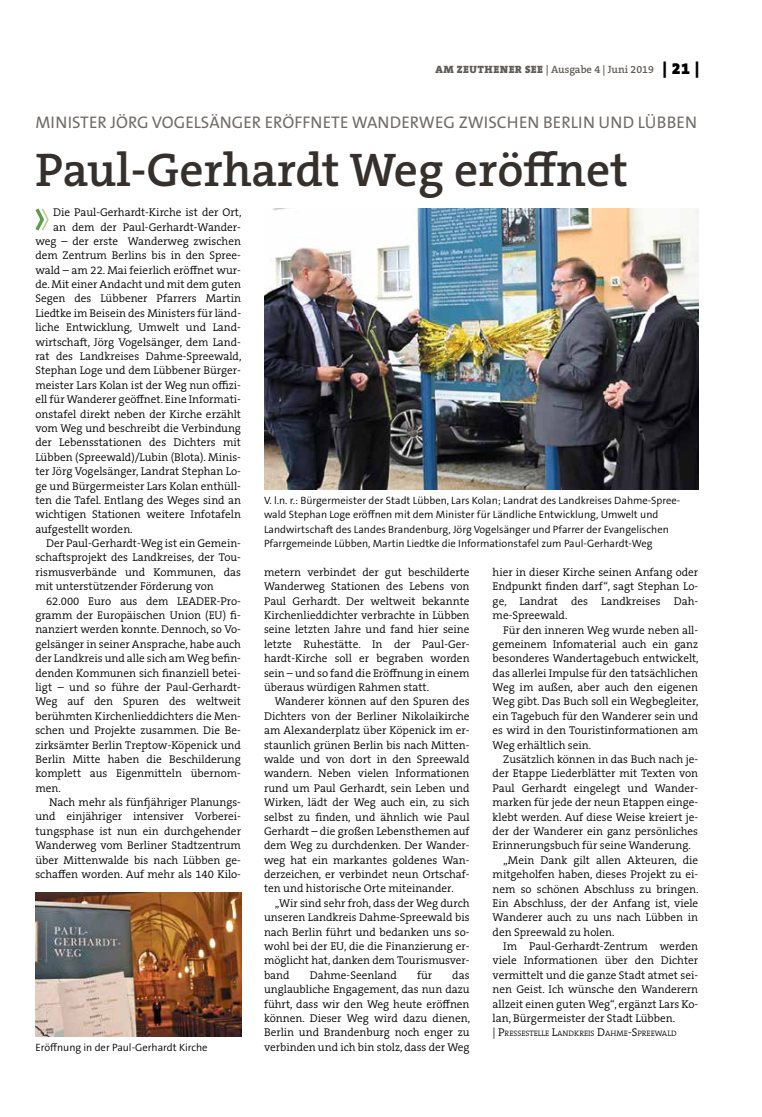
<style>
.page{position:relative;width:762px;height:1117px;background:#fff}
.page>*{position:absolute;margin:0;border:0;box-sizing:border-box;transform-origin:0 0}
.t1{font:600 47.5px "The Serif B W6";color:#36302d}
.t2{font:16.88px "The Sans B W5 Plain";letter-spacing:.005em;color:#716c69}
.t3{font:300 11.25px/14.4px "The Serif B W4";color:#000;text-align:justify}
.t4{font:300 10.62px/14.4px "The Sans B W4";color:#000}
.t5{font:600 10.62px "The Serif B W6";color:#615c58}
.t6{font:300 7.88px "The Serif B W4";color:#000}
.s1{font-family:"The Serif B W9";font-weight:900}
.s2{font-family:"The Serif B W9";font-weight:900;font-size:16.25px;color:#000}
.s3{font-size:11.25px}
</style>
<div class="page">
<svg style="left:35px;top:208px;width:14px;height:23px"></svg>
<img style="left:35px;top:892px;width:206px;height:143px">
<img style="left:264px;top:208px;width:434px;height:281px">
<p class="t5" style="left:435px;top:63px;width:265px"><span class="s1">AM ZEUTHENER SEE</span> | Ausgabe 4 | Juni 2019 <span class="s2">| 21 |</span></p>
<h2 class="t2" style="left:36px;top:111px;width:663px">MINISTER JÖRG VOGELSÄNGER ERÖFFNETE WANDERWEG ZWISCHEN BERLIN UND LÜBBEN</h2>
<h1 class="t1" style="left:35px;top:139px;width:594px">Paul-Gerhardt Weg eröffnet</h1>
<p class="t3" style="left:53px;top:205px;width:190px">Die Paul-Gerhardt-Kirche ist der Ort,</p>
<p class="t3" style="left:53px;top:219px;width:189px">an dem der Paul-Gerhardt-Wander-</p>
<p class="t3" style="left:35px;top:234px;width:207px">weg – der erste Wanderweg zwischen</p>
<p class="t3" style="left:35px;top:248px;width:207px">dem Zentrum Berlins bis in den Spree-</p>
<p class="t3" style="left:35px;top:263px;width:207px">wald – am 22. Mai feierlich eröffnet wur-</p>
<p class="t3" style="left:35px;top:277px;width:207px">de. Mit einer Andacht und mit dem guten</p>
<p class="t3" style="left:35px;top:291px;width:207px">Segen des Lübbener Pfarrers Martin</p>
<p class="t3" style="left:35px;top:306px;width:207px">Liedtke im Beisein des Ministers für länd-</p>
<p class="t3" style="left:35px;top:320px;width:207px">liche Entwicklung, Umwelt und Land-</p>
<p class="t3" style="left:35px;top:334px;width:207px">wirtschaft, Jörg Vogelsänger, dem Land-</p>
<p class="t3" style="left:35px;top:349px;width:208px">rat des Landkreises Dahme-Spreewald,</p>
<p class="t3" style="left:35px;top:363px;width:207px">Stephan Loge und dem Lübbener Bürger-</p>
<p class="t3" style="left:35px;top:378px;width:207px">meister Lars Kolan ist der Weg nun offizi-</p>
<p class="t3" style="left:35px;top:392px;width:207px">ell für Wanderer geöffnet. Eine Informati-</p>
<p class="t3" style="left:35px;top:406px;width:207px">onstafel direkt neben der Kirche erzählt</p>
<p class="t3" style="left:35px;top:421px;width:207px">vom Weg und beschreibt die Verbindung</p>
<p class="t3" style="left:35px;top:435px;width:207px">der Lebensstationen des Dichters mit</p>
<p class="t3" style="left:35px;top:449px;width:207px">Lübben (Spreewald)/Lubin (Blota). Minis-</p>
<p class="t3" style="left:35px;top:464px;width:207px">ter Jörg Vogelsänger, Landrat Stephan Lo-</p>
<p class="t3" style="left:35px;top:478px;width:207px">ge und Bürgermeister Lars Kolan enthüll-</p>
<p class="t3" style="left:35px;top:493px;width:207px">ten die Tafel. Entlang des Weges sind an</p>
<p class="t3" style="left:35px;top:507px;width:207px">wichtigen Stationen weitere Infotafeln</p>
<p class="t3" style="left:35px;top:521px;width:99px">aufgestellt worden.</p>
<p class="t3" style="left:46px;top:536px;width:196px">Der Paul-Gerhardt-Weg ist ein Gemein-</p>
<p class="t3" style="left:35px;top:550px;width:207px">schaftsprojekt des Landkreises, der Tou-</p>
<p class="t3" style="left:35px;top:564px;width:207px">rismusverbände und Kommunen, das</p>
<p class="t3" style="left:35px;top:579px;width:180px">mit unterstützender Förderung von</p>
<p class="t3" style="left:46px;top:593px;width:196px">62.000 Euro aus dem LEADER-Pro-</p>
<p class="t3" style="left:35px;top:608px;width:207px">gramm der Europäischen Union (EU) fi-</p>
<p class="t3" style="left:35px;top:622px;width:207px">nanziert werden konnte. Dennoch, so Vo-</p>
<p class="t3" style="left:35px;top:636px;width:207px">gelsänger in seiner Ansprache, habe auch</p>
<p class="t3" style="left:35px;top:651px;width:207px">der Landkreis und alle sich am Weg befin-</p>
<p class="t3" style="left:35px;top:665px;width:207px">denden Kommunen sich finanziell betei-</p>
<p class="t3" style="left:35px;top:680px;width:207px">ligt – und so führe der Paul-Gerhardt-</p>
<p class="t3" style="left:35px;top:694px;width:207px">Weg auf den Spuren des weltweit</p>
<p class="t3" style="left:35px;top:708px;width:207px">berühmten Kirchenlieddichters die Men-</p>
<p class="t3" style="left:35px;top:723px;width:207px">schen und Projekte zusammen. Die Be-</p>
<p class="t3" style="left:35px;top:737px;width:207px">zirksämter Berlin Treptow-Köpenick und</p>
<p class="t3" style="left:35px;top:751px;width:207px">Berlin Mitte haben die Beschilderung</p>
<p class="t3" style="left:35px;top:766px;width:207px">komplett aus Eigenmitteln übernom-</p>
<p class="t3" style="left:35px;top:780px;width:27px">men.</p>
<p class="t3" style="left:49px;top:795px;width:193px">Nach mehr als fünfjähriger Planungs-</p>
<p class="t3" style="left:35px;top:809px;width:207px">und einjähriger intensiver Vorberei-</p>
<p class="t3" style="left:35px;top:823px;width:207px">tungsphase ist nun ein durchgehender</p>
<p class="t3" style="left:35px;top:838px;width:207px">Wanderweg vom Berliner Stadtzentrum</p>
<p class="t3" style="left:35px;top:852px;width:207px">über Mittenwalde bis nach Lübben ge-</p>
<p class="t3" style="left:35px;top:866px;width:207px">schaffen worden. Auf mehr als 140 Kilo-</p>
<p class="t4" style="left:264px;top:493px;width:418px">V. l.n. r.: Bürgermeister der Stadt Lübben, Lars Kolan; Landrat des Landkreises Dahme-Spree&shy;wald Stephan Loge eröffnen mit dem Minister für Ländliche Entwicklung, Umwelt und Landwirtschaft des Landes Brandenburg, Jörg Vogelsänger und Pfarrer der Evangelischen Pfarrgemeinde Lübben, Martin Liedtke die Informationstafel zum Paul-Gerhardt-Weg</p>
<p class="t3" style="left:264px;top:565px;width:207px">metern verbindet der gut beschilderte Wanderweg Stationen des Lebens von Paul Gerhardt. Der weltweit bekannte Kirchenlieddichter verbrachte in Lübben seine letzten Jahre und fand hier seine letzte Ruhestätte. In der Paul-Ger&shy;hardt-Kirche soll er begraben worden sein – und so fand die Eröffnung in einem überaus würdigen Rahmen statt.</p>
<p class="t3" style="left:264px;top:694px;width:207px;text-indent:11px">Wanderer können auf den Spuren des Dichters von der Berliner Nikolaikirche am Alexanderplatz über Köpenick im er&shy;staunlich grünen Berlin bis nach Mitten&shy;walde und von dort in den Spreewald wandern. Neben vielen Informationen rund um Paul Gerhardt, sein Leben und Wirken, lädt der Weg auch ein, zu sich selbst zu finden, und ähnlich wie Paul Gerhardt – die großen Lebensthemen auf dem Weg zu durchdenken. Der Wander&shy;weg hat ein markantes goldenes Wan&shy;derzeichen, er verbindet neun Ortschaf&shy;ten und historische Orte miteinander.</p>
<p class="t3" style="left:264px;top:895px;width:207px;text-indent:11px">„Wir sind sehr froh, dass der Weg durch unseren Landkreis Dahme-Spreewald bis nach Berlin führt und bedanken uns so&shy;wohl bei der EU, die die Finanzierung er&shy;möglicht hat, danken dem Tourismusver&shy;band</p>
<p class="t3" style="left:493px;top:565px;width:207px">hier in dieser Kirche seinen Anfang oder Endpunkt finden darf“, sagt Stephan Lo&shy;ge, Landrat des Landkreises Dah&shy;me-Spreewald.</p>
<p class="t3" style="left:493px;top:622px;width:208px;text-indent:11px">Für den inneren Weg wurde neben all&shy;gemeinem Infomaterial auch ein ganz besonderes Wandertagebuch entwickelt, das allerlei Impulse für den tatsächlichen Weg im außen, aber auch den eigenen Weg gibt. Das Buch soll ein Wegbegleiter, ein Tagebuch für den Wanderer sein und es wird in den Touristinformationen am Weg erhältlich sein.</p>
<p class="t3" style="left:503px;top:752px;width:196px">Zusätzlich können in das Buch nach je-</p>
<p class="t3" style="left:493px;top:766px;width:207px">der Etappe Liederblätter mit Texten von</p>
<p class="t3" style="left:493px;top:780px;width:207px">Paul Gerhardt eingelegt und Wander-</p>
<p class="t3" style="left:493px;top:795px;width:207px">marken für jede der neun Etappen einge-</p>
<p class="t3" style="left:493px;top:809px;width:207px">klebt werden. Auf diese Weise kreiert je-</p>
<p class="t3" style="left:493px;top:823px;width:207px">der der Wanderer ein ganz persönliches</p>
<p class="t3" style="left:493px;top:838px;width:200px">Erinnerungsbuch für seine Wanderung.</p>
<p class="t3" style="left:503px;top:852px;width:196px">„Mein Dank gilt allen Akteuren, die</p>
<p class="t3" style="left:493px;top:867px;width:207px">mitgeholfen haben, dieses Projekt zu ei-</p>
<p class="t3" style="left:493px;top:881px;width:207px">nem so schönen Abschluss zu bringen.</p>
<p class="t3" style="left:493px;top:895px;width:207px">Ein Abschluss, der der Anfang ist, viele</p>
<p class="t3" style="left:493px;top:910px;width:207px">Wanderer auch zu uns nach Lübben in</p>
<p class="t3" style="left:493px;top:924px;width:123px">den Spreewald zu holen.</p>
<p class="t3" style="left:503px;top:938px;width:196px">Im Paul-Gerhardt-Zentrum werden</p>
<p class="t3" style="left:493px;top:953px;width:207px">viele Informationen über den Dichter</p>
<p class="t3" style="left:493px;top:967px;width:207px">vermittelt und die ganze Stadt atmet sei-</p>
<p class="t3" style="left:493px;top:982px;width:207px">nen Geist. Ich wünsche den Wanderern</p>
<p class="t3" style="left:493px;top:996px;width:207px">allzeit einen guten Weg“, ergänzt Lars Ko-</p>
<p class="t3" style="left:493px;top:1010px;width:184px">lan, Bürgermeister der Stadt Lübben.</p>
<p class="t6" style="left:493px;top:1028px;width:185px"><span class="s3">| P</span>RESSESTELLE <span class="s3">L</span>ANDKREIS <span class="s3">D</span>AHME<span class="s3">-S</span>PREEWALD</p>
<p class="t3" style="left:310px;top:967px;width:89px">Dahme-Seenland</p>
<p class="t3" style="left:417px;top:967px;width:17px">für</p>
<p class="t3" style="left:264px;top:967px;width:208px;text-indent:188px">das unglaubliche Engagement, das nun dazu führt, dass wir den Weg heute eröffnen können. Dieser Weg wird dazu dienen, Berlin und Brandenburg noch enger zu verbinden und ich bin stolz, dass der Weg</p>
<p class="t4" style="left:35px;top:1039px;width:174px">Eröffnung in der Paul-Gerhardt Kirche</p>
</div>
